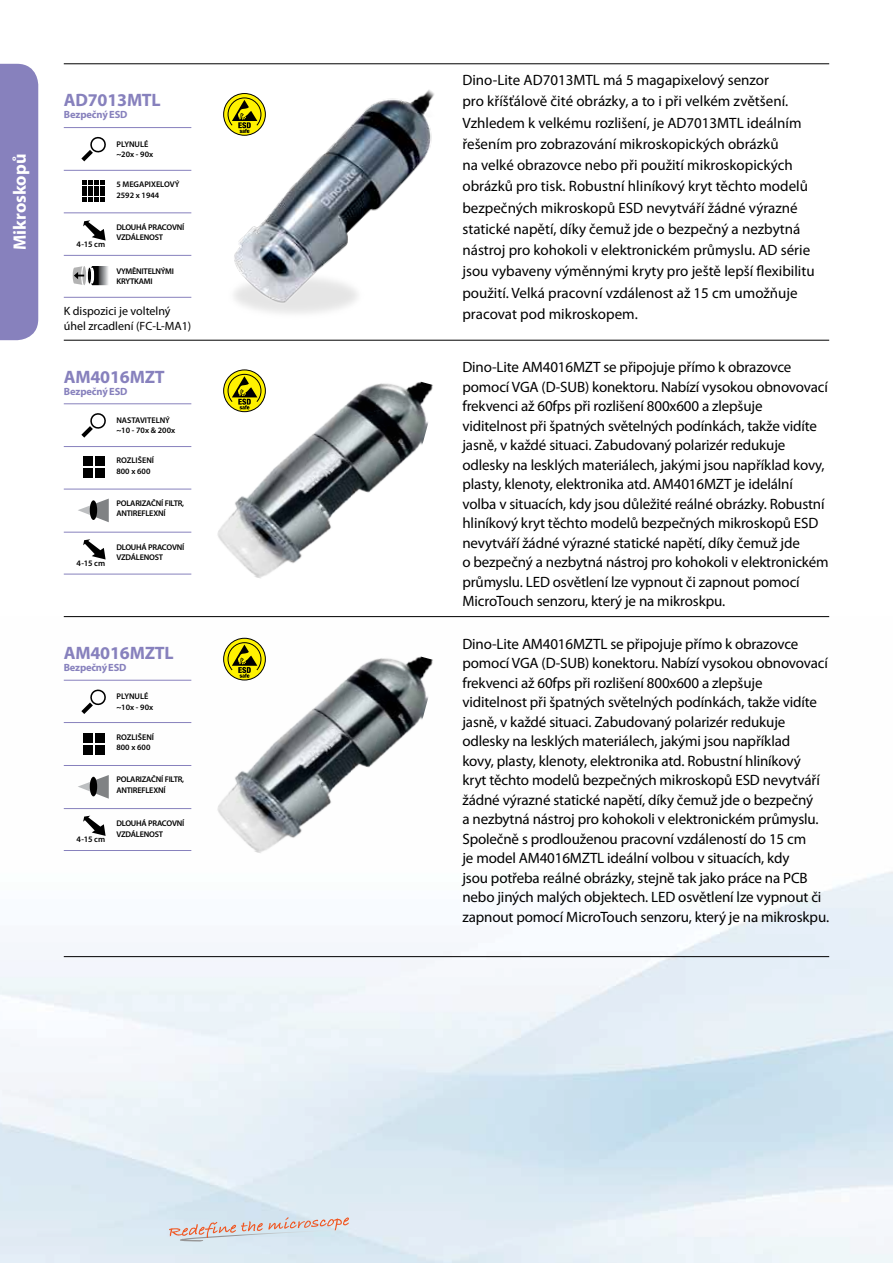
<style>
.page{position:relative;width:893px;height:1263px;background:#fff}
.page>*{position:absolute;margin:0;border:0;box-sizing:border-box;transform-origin:0 0}
.t1{font:700 18px "Myriad Pro";letter-spacing:-.01em;color:#8781bd}
.t2{font:700 18px "Myriad Pro";color:#fff}
.t3{font:15px/19.5px "Myriad Pro";letter-spacing:-.01em;color:#000}
.t4{font:12px/15px "Myriad Pro";color:#000}
.t5{font:700 10.5px "Myriad Pro";letter-spacing:-.01em;color:#8781bd}
.t6{font:600 8.4px "Myriad Pro";letter-spacing:-.01em;color:#000}
.t7{font:600 8.25px/10.5px "Myriad Pro";letter-spacing:-.025em;color:#000}
.t8{font:600 8.25px/10.5px "Myriad Pro";color:#000}
</style>
<div class="page">
<img style="left:0;top:617px;width:893px;height:646px">
<img style="left:191px;top:90px;width:243px;height:224px">
<hr style="left:64px;top:616px;width:765px;height:1px;background:#000">
<hr style="left:64px;top:340px;width:765px;height:1px;background:#000">
<hr style="left:64px;top:956px;width:765px;height:1px;background:#000">
<hr style="left:64px;top:63px;width:765px;height:1px;background:#000">
<svg style="left:81px;top:413px;width:25px;height:25px"></svg>
<div style="left:83px;top:457px;width:9px;height:9px;background:#000"></div>
<div style="left:95px;top:457px;width:9px;height:9px;background:#000"></div>
<div style="left:83px;top:468px;width:9px;height:10px;background:#000"></div>
<div style="left:95px;top:468px;width:9px;height:10px;background:#000"></div>
<div style="left:83px;top:733px;width:9px;height:9px;background:#000"></div>
<div style="left:95px;top:733px;width:9px;height:9px;background:#000"></div>
<div style="left:83px;top:745px;width:9px;height:9px;background:#000"></div>
<div style="left:95px;top:745px;width:9px;height:9px;background:#000"></div>
<hr style="left:64px;top:403px;width:127px;height:1px;background:#8781bd">
<hr style="left:64px;top:446px;width:127px;height:1px;background:#8781bd">
<hr style="left:64px;top:489px;width:127px;height:1px;background:#8781bd">
<hr style="left:64px;top:765px;width:127px;height:1px;background:#8781bd">
<svg style="left:81px;top:689px;width:26px;height:25px"></svg>
<hr style="left:64px;top:680px;width:127px;height:1px;background:#8781bd">
<hr style="left:64px;top:722px;width:127px;height:1px;background:#8781bd">
<svg style="left:81px;top:136px;width:25px;height:25px"></svg>
<svg style="left:83px;top:180px;width:21px;height:22px"></svg>
<svg style="left:83px;top:220px;width:23px;height:21px"></svg>
<svg style="left:73px;top:266px;width:35px;height:19px"></svg>
<hr style="left:64px;top:127px;width:127px;height:1px;background:#8781bd">
<hr style="left:64px;top:170px;width:127px;height:1px;background:#8781bd">
<hr style="left:64px;top:212px;width:127px;height:1px;background:#8781bd">
<hr style="left:64px;top:255px;width:127px;height:1px;background:#8781bd">
<hr style="left:64px;top:297px;width:127px;height:1px;background:#8781bd">
<svg style="left:224px;top:94px;width:41px;height:41px"></svg>
<div style="left:223px;top:93px;width:43px;height:43px;border:1px solid #000;border-radius:50%"></div>
<svg style="left:227px;top:97px;width:35px;height:36px"></svg>
<svg style="left:78px;top:499px;width:31px;height:23px"></svg>
<div style="left:90px;top:500px;width:7px;height:20px;background:#000;border-radius:50%"></div>
<svg style="left:78px;top:775px;width:31px;height:24px"></svg>
<div style="left:90px;top:777px;width:7px;height:19px;background:#000;border-radius:50%"></div>
<svg style="left:83px;top:539px;width:23px;height:20px"></svg>
<svg style="left:83px;top:816px;width:23px;height:20px"></svg>
<hr style="left:64px;top:532px;width:127px;height:1px;background:#8781bd">
<hr style="left:64px;top:574px;width:127px;height:1px;background:#8781bd">
<hr style="left:64px;top:808px;width:127px;height:1px;background:#8781bd">
<hr style="left:64px;top:850px;width:127px;height:1px;background:#8781bd">
<div style="left:0;top:64px;width:38px;height:276px;background:#8781bd"></div>
<img style="left:217px;top:369px;width:216px;height:209px">
<img style="left:209px;top:616px;width:229px;height:269px">
<svg style="left:169px;top:1217px;width:192px;height:24px;background:#d7d4d7"></svg>
<p class="t2" style="left:8px;top:250px;width:98px;rotate:-90deg">Mikroskopů</p>
<p class="t1" style="left:64px;top:88px;width:98px">AD7013MTL</p>
<p class="t5" style="left:64px;top:108px;width:65px">Bezpečný ESD</p>
<p class="t8" style="left:116px;top:139px;width:38px">PLYNULÉ ~20x - 90x</p>
<p class="t6" style="left:77px;top:240px;width:30px">4-15 cm</p>
<p class="t8" style="left:116px;top:179px;width:65px">5 MEGAPIXELOVÝ<br>2592 x 1944</p>
<p class="t7" style="left:116px;top:222px;width:69px">DLOUHÁ PRACOVNÍ<br>VZDÁLENOST</p>
<p class="t7" style="left:116px;top:266px;width:59px">VYMĚNITELNÝMI<br>KRYTKAMI</p>
<p class="t4" style="left:64px;top:303px;width:129px">K dispozici je voltelný úhel zrcadlení (FC-L-MA1)</p>
<p class="t1" style="left:64px;top:365px;width:103px">AM4016MZT</p>
<p class="t5" style="left:64px;top:384px;width:65px">Bezpečný ESD</p>
<p class="t8" style="left:116px;top:415px;width:60px">NASTAVITELNÝ ~10 - 70x &amp; 200x</p>
<p class="t8" style="left:116px;top:455px;width:39px">ROZLIŠENÍ<br>800 x 600</p>
<p class="t6" style="left:77px;top:558px;width:30px">4-15 cm</p>
<p class="t7" style="left:116px;top:498px;width:69px">POLARIZAČNÍ FILTR,<br>ANTIREFLEXNÍ</p>
<p class="t7" style="left:116px;top:542px;width:69px">DLOUHÁ PRACOVNÍ<br>VZDÁLENOST</p>
<p class="t1" style="left:64px;top:641px;width:112px">AM4016MZTL</p>
<p class="t5" style="left:64px;top:661px;width:64px">Bezpečný ESD</p>
<p class="t8" style="left:116px;top:691px;width:38px">PLYNULÉ ~10x - 90x</p>
<p class="t8" style="left:116px;top:732px;width:39px">ROZLIŠENÍ<br>800 x 600</p>
<p class="t6" style="left:77px;top:834px;width:30px">4-15 cm</p>
<p class="t7" style="left:116px;top:774px;width:69px">POLARIZAČNÍ FILTR,<br>ANTIREFLEXNÍ</p>
<p class="t7" style="left:116px;top:818px;width:69px">DLOUHÁ PRACOVNÍ<br>VZDÁLENOST</p>
<p class="t3" style="left:462px;top:69px;width:354px;line-height:21.3px">Dino-Lite AD7013MTL má 5 magapixelový senzor<br>pro kříšťálově čité obrázky, a to i při velkém zvětšení.<br>Vzhledem k velkému rozlišení, je AD7013MTL ideálním řešením pro zobrazování mikroskopických obrázků<br>na velké obrazovce nebo při použití mikroskopických obrázků pro tisk. Robustní hliníkový kryt těchto modelů bezpečných mikroskopů ESD nevytváří žádné výrazné statické napětí, díky čemuž jde o bezpečný a nezbytná nástroj pro kohokoli v elektronickém průmyslu. AD série jsou vybaveny výměnnými kryty pro ještě lepší flexibilitu použití. Velká pracovní vzdálenost až 15 cm umožňuje pracovat pod mikroskopem.</p>
<p class="t3" style="left:462px;top:357px;width:368px">Dino-Lite AM4016MZT se připojuje přímo k obrazovce pomocí VGA (D-SUB) konektoru. Nabízí vysokou obnovovací frekvenci až 60fps při rozlišení 800x600 a zlepšuje viditelnost při špatných světelných podínkách, takže vidíte jasně, v každé situaci. Zabudovaný polarizér redukuje odlesky na lesklých materiálech, jakými jsou například kovy, plasty, klenoty, elektronika atd. AM4016MZT je idelální volba v situacích, kdy jsou důležité reálné obrázky. Robustní hliníkový kryt těchto modelů bezpečných mikroskopů ESD nevytváří žádné výrazné statické napětí, díky čemuž jde<br>o bezpečný a nezbytná nástroj pro kohokoli v elektronickém průmyslu. LED osvětlení lze vypnout či zapnout pomocí MicroTouch senzoru, který je na mikroskpu.</p>
<p class="t3" style="left:462px;top:633px;width:368px">Dino-Lite AM4016MZTL se připojuje přímo k obrazovce pomocí VGA (D-SUB) konektoru. Nabízí vysokou obnovovací frekvenci až 60fps při rozlišení 800x600 a zlepšuje viditelnost při špatných světelných podínkách, takže vidíte jasně, v každé situaci. Zabudovaný polarizér redukuje odlesky na lesklých materiálech, jakými jsou například<br>kovy, plasty, klenoty, elektronika atd. Robustní hliníkový<br>kryt těchto modelů bezpečných mikroskopů ESD nevytváří žádné výrazné statické napětí, díky čemuž jde o bezpečný<br>a nezbytná nástroj pro kohokoli v elektronickém průmyslu.<br>Společně s prodlouženou pracovní vzdáleností do 15 cm<br>je model AM4016MZTL ideální volbou v situacích, kdy<br>jsou potřeba reálné obrázky, stejně tak jako práce na PCB nebo jiných malých objektech. LED osvětlení lze vypnout či zapnout pomocí MicroTouch senzoru, který je na mikroskpu.</p>
</div>
